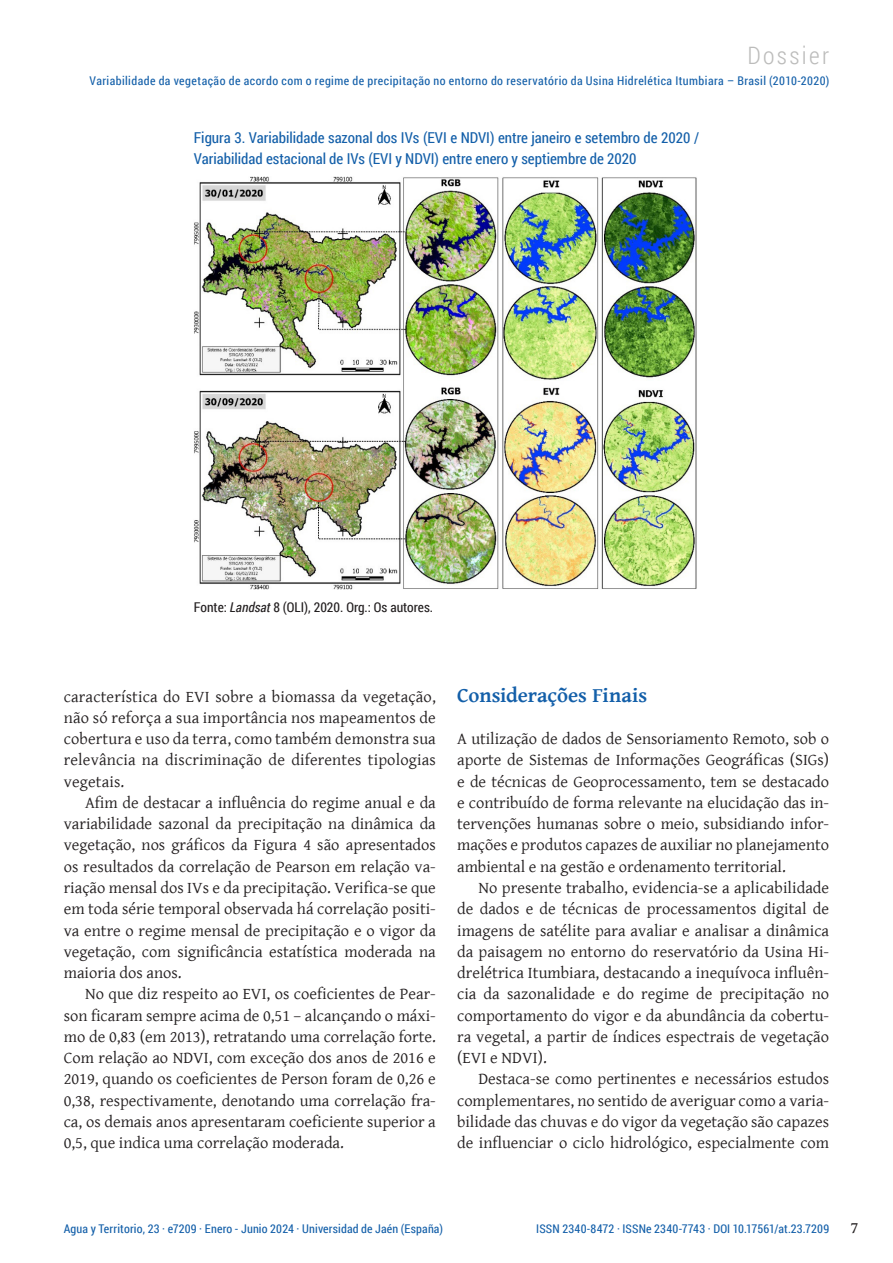
<style>
.page{position:relative;width:893px;height:1263px;background:#fff}
.page>*{position:absolute;margin:0;border:0;box-sizing:border-box;transform-origin:0 0}
.t1{font:300 24px "Roboto Condensed";letter-spacing:.1em;color:#bcbcbb}
.Article_-_H4{font:700 21px "Gentium Basic";letter-spacing:-.005em;color:#135fa9}
.Article_-_P_-_Ident{font:16.5px/21.3px "Gentium Basic";color:#231f20;text-align:justify}
.Article_-_P_-_No_Ide{font:16.5px/21.3px "Gentium Basic";color:#231f20;text-align:justify}
.t2{font:16.5px "Gentium Book Basic";color:#231f20}
.Picture_-_Caption{font:15px/21px "Roboto Condensed";color:#135fa9}
.Picture_-_Caption_Sr{font:13.5px "Roboto Condensed";color:#231f20}
.t3{font:12px "Roboto Condensed";letter-spacing:.035em;color:#135fa9}
.t4{font:12px "Roboto Condensed";letter-spacing:.015em;color:#135fa9}
.t5{font:12px "Roboto Condensed";letter-spacing:.01em;color:#135fa9}
.s1{font-style:italic}
</style>
<div class="page">
<img style="left:194px;top:177px;width:503px;height:413px">
<h1 class="t1" style="left:747px;top:39px;width:83px">Dossier</h1>
<p class="t3" style="left:90px;top:72px;width:741px">Variabilidade da vegetação de acordo com o regime de precipitação no entorno do reservatório da Usina Hidrelética Itumbiara – Brasil (2010-2020)</p>
<p class="Picture_-_Caption" style="left:194px;top:127px;width:507px">Figura 3. Variabilidade sazonal dos IVs (EVI e NDVI) entre janeiro e setembro de 2020 /<br>Variabilidad estacional de IVs (EVI y NDVI) entre enero y septiembre de 2020</p>
<p class="Picture_-_Caption_Sr" style="left:194px;top:598px;width:241px">Fonte: <span class="s1">Landsat</span> 8 (OLI), 2020. Org.: Os autores.</p>
<p class="Article_-_P_-_Ident" style="left:64px;top:685px;width:374px">característica do EVI sobre a biomassa da vegetação, não só reforça a sua importância nos mapeamentos de cobertura e uso da terra, como também demonstra sua relevância na discriminação de diferentes tipologias vegetais.</p>
<p class="Article_-_P_-_Ident" style="left:64px;top:791px;width:374px;text-indent:21px">Afim de destacar a influência do regime anual e da variabilidade sazonal da precipitação na dinâmica da vegetação, nos gráficos da Figura 4 são apresentados os resultados da correlação de Pearson em relação va&shy;riação mensal dos IVs e da precipitação. Verifica-se que em toda série temporal observada há correlação positi&shy;va entre o regime mensal de precipitação e o vigor da vegetação, com significância estatística moderada na maioria dos anos.</p>
<p class="Article_-_P_-_Ident" style="left:64px;top:983px;width:374px;text-indent:21px">No que diz respeito ao EVI, os coeficientes de Pear&shy;son ficaram sempre acima de 0,51 – alcançando o máxi&shy;mo de 0,83 (em 2013), retratando uma correlação forte.<br>Com relação ao NDVI, com exceção dos anos de 2016 e 2019, quando os coeficientes de Person foram de 0,26 e 0,38, respectivamente, denotando uma correlação fra&shy;ca, os demais anos apresentaram coeficiente superior a 0,5, que indica uma correlação moderada.</p>
<p class="Article_-_H4" style="left:457px;top:679px;width:192px">Considerações Finais</p>
<p class="Article_-_P_-_No_Ide" style="left:457px;top:728px;width:374px">A utilização de dados de Sensoriamento Remoto, sob o aporte de Sistemas de Informações Geográficas (SIGs) e de técnicas de Geoprocessamento, tem se destacado e contribuído de forma relevante na elucidação das in&shy;tervenções humanas sobre o meio, subsidiando infor&shy;mações e produtos capazes de auxiliar no planejamento ambiental e na gestão e ordenamento territorial.</p>
<p class="Article_-_P_-_Ident" style="left:457px;top:876px;width:374px;text-indent:21px">No presente trabalho, evidencia-se a aplicabilidade de dados e de técnicas de processamentos digital de imagens de satélite para avaliar e analisar a dinâmica da paisagem no entorno do reservatório da Usina Hi&shy;drelétrica Itumbiara, destacando a inequívoca influên&shy;cia da sazonalidade e do regime de precipitação no comportamento do vigor e da abundância da cobertu&shy;ra vegetal, a partir de índices espectrais de vegetação (EVI e NDVI).</p>
<p class="Article_-_P_-_Ident" style="left:457px;top:1068px;width:374px;text-indent:21px">Destaca-se como pertinentes e necessários estudos complementares, no sentido de averiguar como a varia&shy;bilidade das chuvas e do vigor da vegetação são capazes de influenciar o ciclo hidrológico, especialmente com</p>
<p class="t4" style="left:64px;top:1220px;width:381px">Agua y Territorio, 23 · e7209 · Enero - Junio 2024 · Universidad de Jaén (España)</p>
<p class="t5" style="left:536px;top:1220px;width:294px">ISSN 2340-8472 · ISSNe 2340-7743 · DOI 10.17561/at.23.7209</p>
<p class="t2" style="left:850px;top:1215px;width:9px">7</p>
</div>
